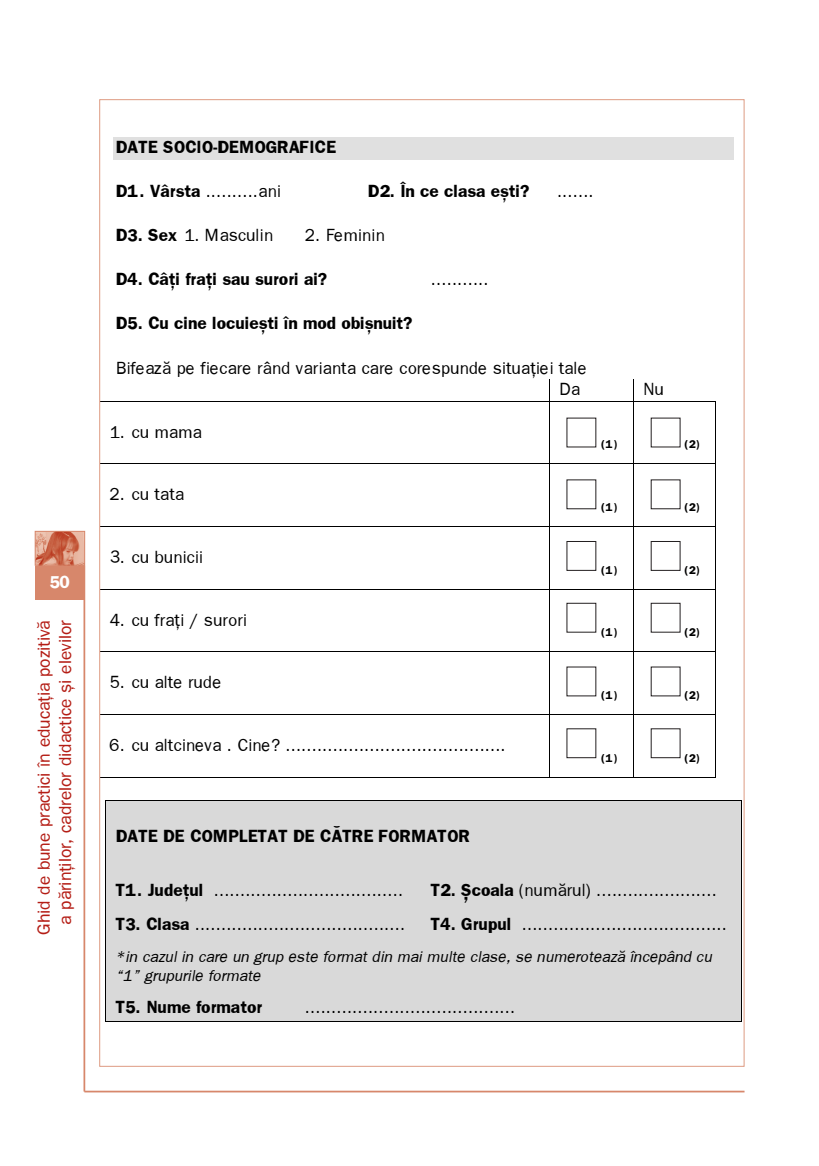
<style>
.page{position:relative;width:819px;height:1166px;background:#fff}
.page>*{position:absolute;margin:0;border:0;box-sizing:border-box;transform-origin:0 0}
.t1{font:17.5px/21px "Franklin Gothic+T42+ZNSSFL";color:#000}
.t2{font:17.5px "Franklin Gothic Bold+T42+SJBAHA";color:#000}
.t3{font:17.5px/21px "Franklin Gothic Normal";color:#b41d15;text-align:center}
.t4{font:700 17.5px "Franklin Gothic";color:#fff}
.t5{font:15.75px/19.6px "Franklin Gothic Italic+T42+WXSALE";color:#000}
.t6{font:11.38px "Franklin Gothic Bold+T42+SJBAHA";color:#000}
.s1{font-family:"Franklin Gothic Bold+T42+SJBAHA"}
</style>
<div class="page">
<div style="left:35px;top:566px;width:49px;height:34px;background:#d7876b"></div>
<img style="left:37px;top:533px;width:46px;height:31px">
<div style="left:35px;top:531px;width:50px;height:35px;border:1px solid #d7876b"></div>
<hr style="left:83px;top:566px;width:2px;height:525px;background:#d7876b">
<hr style="left:84px;top:1090px;width:660px;height:2px;background:#d7876b">
<div style="left:113px;top:137px;width:621px;height:23px;background:#e0e0e0"></div>
<svg style="left:549px;top:379px;width:1px;height:22px"></svg>
<svg style="left:633px;top:379px;width:1px;height:22px"></svg>
<hr style="left:101px;top:401px;width:614px;height:1px;background:#000">
<hr style="left:549px;top:401px;width:1px;height:62px;background:#000">
<hr style="left:633px;top:401px;width:1px;height:62px;background:#000">
<hr style="left:715px;top:401px;width:1px;height:62px;background:#000">
<hr style="left:101px;top:463px;width:615px;height:1px;background:#000">
<hr style="left:549px;top:464px;width:1px;height:62px;background:#000">
<hr style="left:633px;top:464px;width:1px;height:62px;background:#000">
<hr style="left:715px;top:464px;width:1px;height:62px;background:#000">
<hr style="left:101px;top:526px;width:615px;height:1px;background:#000">
<hr style="left:549px;top:527px;width:1px;height:62px;background:#000">
<hr style="left:633px;top:527px;width:1px;height:62px;background:#000">
<hr style="left:715px;top:527px;width:1px;height:62px;background:#000">
<hr style="left:101px;top:589px;width:615px;height:1px;background:#000">
<hr style="left:549px;top:589px;width:1px;height:62px;background:#000">
<hr style="left:633px;top:589px;width:1px;height:62px;background:#000">
<hr style="left:715px;top:589px;width:1px;height:62px;background:#000">
<hr style="left:101px;top:651px;width:615px;height:1px;background:#000">
<hr style="left:549px;top:652px;width:1px;height:62px;background:#000">
<hr style="left:633px;top:652px;width:1px;height:62px;background:#000">
<hr style="left:715px;top:652px;width:1px;height:62px;background:#000">
<hr style="left:101px;top:714px;width:615px;height:1px;background:#000">
<hr style="left:101px;top:776px;width:448px;height:1px;background:#000">
<hr style="left:549px;top:715px;width:1px;height:62px;background:#000">
<hr style="left:550px;top:776px;width:83px;height:1px;background:#000">
<hr style="left:633px;top:715px;width:1px;height:62px;background:#000">
<hr style="left:634px;top:776px;width:81px;height:1px;background:#000">
<hr style="left:715px;top:715px;width:1px;height:62px;background:#000">
<div style="left:106px;top:801px;width:634px;height:25px;background:#d9d9d9"></div>
<hr style="left:105px;top:800px;width:636px;height:1px;background:#000">
<div style="left:106px;top:826px;width:634px;height:23px;background:#d9d9d9"></div>
<div style="left:106px;top:849px;width:634px;height:21px;background:#d9d9d9"></div>
<svg style="left:105px;top:801px;width:1px;height:69px"></svg>
<svg style="left:740px;top:801px;width:1px;height:69px"></svg>
<div style="left:106px;top:870px;width:634px;height:43px;background:#d9d9d9"></div>
<hr style="left:105px;top:870px;width:1px;height:43px;background:#000">
<hr style="left:740px;top:870px;width:1px;height:43px;background:#000">
<div style="left:106px;top:913px;width:634px;height:34px;background:#d9d9d9"></div>
<hr style="left:105px;top:913px;width:1px;height:34px;background:#000">
<hr style="left:740px;top:913px;width:1px;height:34px;background:#000">
<div style="left:106px;top:947px;width:634px;height:19px;background:#d9d9d9"></div>
<svg style="left:105px;top:947px;width:1px;height:19px"></svg>
<svg style="left:740px;top:947px;width:1px;height:19px"></svg>
<div style="left:106px;top:966px;width:634px;height:31px;background:#d9d9d9"></div>
<hr style="left:105px;top:966px;width:1px;height:31px;background:#000">
<hr style="left:740px;top:966px;width:1px;height:31px;background:#000">
<div style="left:106px;top:997px;width:634px;height:24px;background:#d9d9d9"></div>
<hr style="left:105px;top:1021px;width:636px;height:1px;background:#000">
<svg style="left:105px;top:997px;width:1px;height:24px"></svg>
<svg style="left:740px;top:997px;width:1px;height:24px"></svg>
<div style="left:566px;top:541px;width:30px;height:30px;border:1px solid #231f20"></div>
<div style="left:650px;top:541px;width:30px;height:30px;border:1px solid #231f20"></div>
<p class="t4" style="left:49px;top:571px;width:22px">50</p>
<p class="t3" style="left:33px;top:935px;width:316px;rotate:-90deg">Ghid de bune practici în educaþia pozitivã a pãrinþilor, cadrelor didactice ºi elevilor</p>
<p class="t2" style="left:116px;top:137px;width:222px">DATE SOCIO-DEMOGRAFICE</p>
<p class="t1" style="left:116px;top:181px;width:167px"><span class="s1">D1. Vârsta</span> ..........ani</p>
<p class="t2" style="left:368px;top:181px;width:163px">D2. În ce clasa eºti?</p>
<p class="t1" style="left:557px;top:181px;width:38px">.......</p>
<p class="t1" style="left:116px;top:225px;width:159px"><span class="s1">D3. Sex</span> 1. Masculin</p>
<p class="t1" style="left:305px;top:225px;width:81px">2. Feminin</p>
<p class="t2" style="left:116px;top:269px;width:213px">D4. Câþi fraþi sau surori ai?</p>
<p class="t1" style="left:431px;top:269px;width:59px">...........</p>
<p class="t2" style="left:116px;top:313px;width:298px">D5. Cu cine locuieºti în mod obiºnuit?</p>
<p class="t1" style="left:559px;top:358px;width:29px;text-indent:-443px">Bifeazã pe fiecare rând varianta care corespunde situaþiei tale<br>Da</p>
<p class="t1" style="left:643px;top:379px;width:22px">Nu</p>
<p class="t1" style="left:109px;top:422px;width:94px">1. cu mama</p>
<p class="t6" style="left:601px;top:438px;width:18px">(1)</p>
<p class="t6" style="left:684px;top:438px;width:17px">(2)</p>
<p class="t1" style="left:109px;top:484px;width:76px">2. cu tata</p>
<p class="t1" style="left:109px;top:547px;width:95px">3. cu bunicii</p>
<p class="t1" style="left:109px;top:610px;width:139px">4. cu fraþi / surori</p>
<p class="t1" style="left:109px;top:672px;width:114px">5. cu alte rude</p>
<p class="t6" style="left:601px;top:501px;width:18px">(1)</p>
<p class="t6" style="left:684px;top:501px;width:17px">(2)</p>
<p class="t6" style="left:601px;top:563px;width:18px">(1)</p>
<p class="t6" style="left:684px;top:563px;width:17px">(2)</p>
<p class="t6" style="left:601px;top:626px;width:18px">(1)</p>
<p class="t6" style="left:684px;top:626px;width:17px">(2)</p>
<p class="t6" style="left:601px;top:688px;width:18px">(1)</p>
<p class="t6" style="left:684px;top:688px;width:17px">(2)</p>
<p class="t1" style="left:109px;top:735px;width:398px">6. cu altcineva . Cine? ..........................................</p>
<p class="t6" style="left:601px;top:751px;width:18px">(1)</p>
<p class="t6" style="left:684px;top:751px;width:17px">(2)</p>
<p class="t2" style="left:116px;top:825px;width:356px">DATE DE COMPLETAT DE CÃTRE FORMATOR</p>
<p class="t1" style="left:116px;top:880px;width:289px"><span class="s1">T1. Judeþul</span> ....................................</p>
<p class="t1" style="left:431px;top:880px;width:287px"><span class="s1">T2. ªcoala</span> (numãrul) .......................</p>
<p class="t1" style="left:116px;top:914px;width:291px"><span class="s1">T3. Clasa</span> ........................................</p>
<p class="t1" style="left:431px;top:914px;width:297px"><span class="s1">T4. Grupul</span> .......................................</p>
<p class="t5" style="left:116px;top:947px;width:597px">*in cazul in care un grup este format din mai multe clase, se numeroteazã începând cu “1” grupurile formate</p>
<p class="t2" style="left:116px;top:997px;width:148px">T5. Nume formator</p>
<p class="t1" style="left:305px;top:997px;width:212px">........................................</p>
</div>
